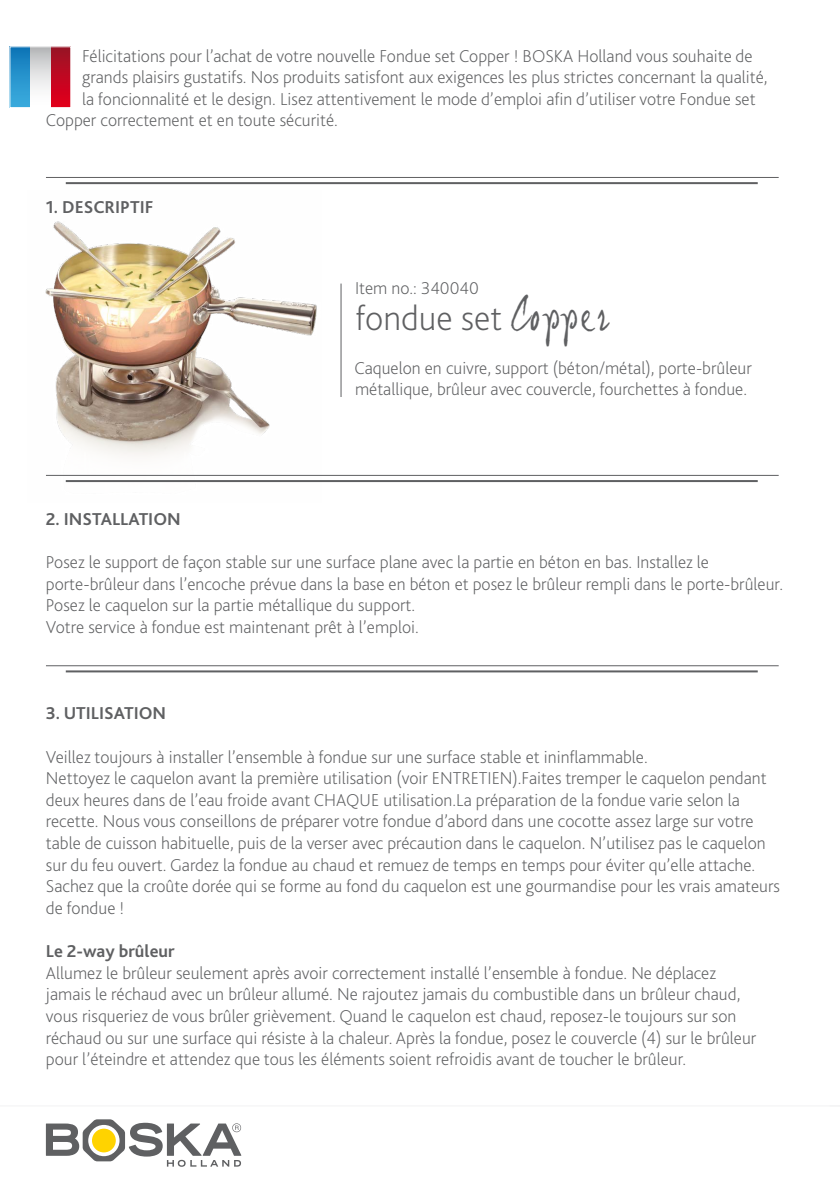
<style>
.page{position:relative;width:840px;height:1191px;background:#fff}
.page>*{position:absolute;margin:0;border:0;box-sizing:border-box;transform-origin:0 0}
.t1{font:200 36px "Bliss 2";color:#5f6062}
.t2{font:200 18px/21.6px "Bliss 2";color:#5f6062}
.t3{font:700 18px "Bliss 2";color:#5f6062}
.s1{font-family:"Joe Hand 2";font-weight:400;font-size:42px}
</style>
<div class="page">
<svg style="left:46px;top:1119px;width:195px;height:47px"></svg>
<div style="left:92px;top:1128px;width:24px;height:24px;background:#ffd300;border-radius:50%"></div>
<hr style="left:0;top:1105px;width:839px;height:1px;background:#f2f2f3">
<img style="left:45px;top:221px;width:276px;height:262px">
<hr style="left:340px;top:283px;width:1px;height:114px;background:#5f6062">
<hr style="left:46px;top:177px;width:732px;height:1px;background:#5f6062">
<hr style="left:66px;top:182px;width:691px;height:2px;background:#5f6062">
<hr style="left:46px;top:665px;width:732px;height:1px;background:#5f6062">
<hr style="left:66px;top:670px;width:691px;height:2px;background:#5f6062">
<hr style="left:46px;top:475px;width:732px;height:1px;background:#5f6062">
<hr style="left:66px;top:480px;width:691px;height:2px;background:#5f6062">
<svg style="left:50px;top:49px;width:19px;height:57px"></svg>
<div style="left:10px;top:47px;width:20px;height:61px;background:linear-gradient(to bottom,#0e76b8,#3eafe0)"></div>
<div style="left:30px;top:47px;width:20px;height:61px;background:linear-gradient(to bottom,#bcbebf,#fff)"></div>
<div style="left:10px;top:47px;width:61px;height:61px;border:1px solid #fff"></div>
<p class="t2" style="left:82px;top:44px;width:671px">Félicitations pour l’achat de votre nouvelle Fondue set Copper ! BOSKA Holland vous souhaite de</p>
<p class="t2" style="left:82px;top:66px;width:686px">grands plaisirs gustatifs. Nos produits satisfont aux exigences les plus strictes concernant la qualité,</p>
<p class="t2" style="left:82px;top:88px;width:674px">la foncionnalité et le design. Lisez attentivement le mode d’emploi afin d’utiliser votre Fondue set</p>
<p class="t2" style="left:46px;top:109px;width:293px">Copper correctement et en toute sécurité.</p>
<p class="t3" style="left:46px;top:196px;width:109px">1. DESCRIPTIF</p>
<p class="t2" style="left:355px;top:277px;width:125px">Item no.: 340040</p>
<h1 class="t1" style="left:355px;top:296px;width:256px">fondue set <span class="s1">Copper</span></h1>
<p class="t2" style="left:354px;top:356px;width:398px">Caquelon en cuivre, support (béton/métal), porte-brûleur métallique, brûleur avec couvercle, fourchettes à fondue.</p>
<p class="t3" style="left:46px;top:508px;width:136px">2. INSTALLATION</p>
<p class="t2" style="left:46px;top:551px;width:738px">Posez le support de façon stable sur une surface plane avec la partie en béton en bas. Installez le porte-brûleur dans l’encoche prévue dans la base en béton et posez le brûleur rempli dans le porte-brûleur.<br>Posez le caquelon sur la partie métallique du support.<br>Votre service à fondue est maintenant prêt à l’emploi.</p>
<p class="t3" style="left:46px;top:702px;width:122px">3. UTILISATION</p>
<p class="t2" style="left:46px;top:745px;width:735px">Veillez toujours à installer l’ensemble à fondue sur une surface stable et ininflammable.<br>Nettoyez le caquelon avant la première utilisation (voir ENTRETIEN).Faites tremper le caquelon pendant deux heures dans de l’eau froide avant CHAQUE utilisation.La préparation de la fondue varie selon la recette. Nous vous conseillons de préparer votre fondue d’abord dans une cocotte assez large sur votre table de cuisson habituelle, puis de la verser avec précaution dans le caquelon. N’utilisez pas le caquelon sur du feu ouvert. Gardez la fondue au chaud et remuez de temps en temps pour éviter qu’elle attache.<br>Sachez que la croûte dorée qui se forme au fond du caquelon est une gourmandise pour les vrais amateurs de fondue !</p>
<p class="t3" style="left:46px;top:940px;width:130px">Le 2-way brûleur</p>
<p class="t2" style="left:46px;top:961px;width:711px">Allumez le brûleur seulement après avoir correctement installé l’ensemble à fondue. Ne déplacez jamais le réchaud avec un brûleur allumé. Ne rajoutez jamais du combustible dans un brûleur chaud, vous risqueriez de vous brûler grièvement. Quand le caquelon est chaud, reposez-le toujours sur son réchaud ou sur une surface qui résiste à la chaleur. Après la fondue, posez le couvercle (4) sur le brûleur pour l’éteindre et attendez que tous les éléments soient refroidis avant de toucher le brûleur.</p>
</div>
